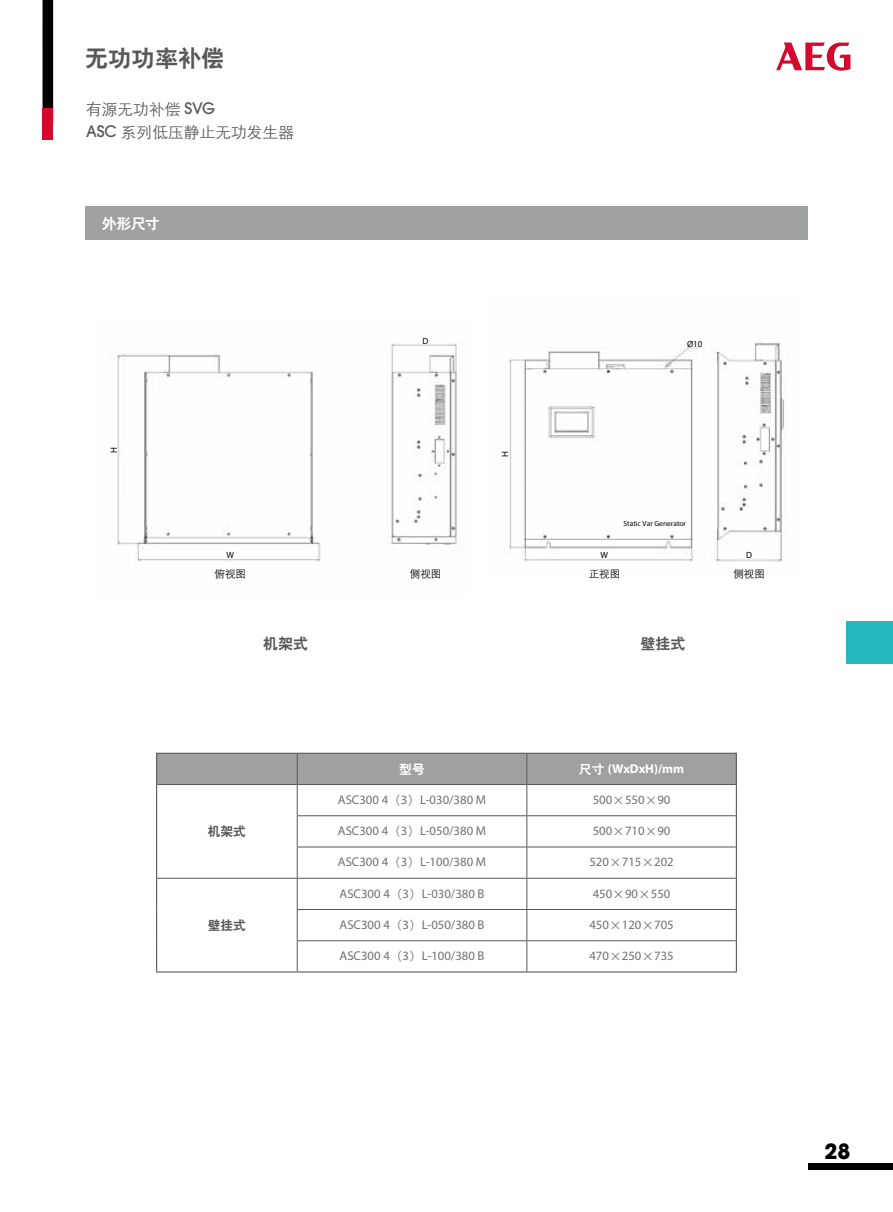
<style>
.page{position:relative;width:893px;height:1212px;background:#fff}
.page>*{position:absolute;margin:0;border:0;box-sizing:border-box;transform-origin:0 0}
.t1{font:23.25px "H Yb 2 gj";color:#595757}
.t2{font:700 21px "Avant Garde";color:#000}
.t3{font:15.75px/23.1px "ST Xihei";color:#595757}
.t4{font:15px "H Yb 2 gj";color:#fff}
.t5{font:15px "H Yb 2 gj";color:#595757}
.t6{font:12.75px "Myriad Pro";color:#727171}
.t7{font:700 12.75px "Myriad Pro";color:#fff}
.t8{font:12.75px "H Yb 2 gj";color:#595757}
.t9{font:12.75px "H Yb 2 gj";color:#fff}
.t10{font:10.5px "ST Xihei";color:#000}
.t11{font:9px "Myriad Pro";color:#000}
.t12{font:7.5px "Myriad Pro";color:#000}
.s1{font-family:"ITC Avant Garde Pro";font-weight:500}
.s2{font-family:"H Yb 2 gj";font-weight:400}
.s3{font-family:"ST Xihei"}
</style>
<div class="page">
<div style="left:808px;top:1163px;width:85px;height:6px;background:#000"></div>
<svg style="left:776px;top:43px;width:74px;height:28px"></svg>
<div style="left:43px;top:0;width:10px;height:125px;background:#000"></div>
<div style="left:43px;top:108px;width:10px;height:32px;background:#d30a2d"></div>
<div style="left:846px;top:621px;width:47px;height:43px;background:#26b7bc"></div>
<img style="left:116px;top:343px;width:341px;height:219px">
<div style="left:85px;top:206px;width:723px;height:34px;background:#9fa0a0"></div>
<img style="left:509px;top:338px;width:277px;height:224px">
<div style="left:157px;top:754px;width:579px;height:30px;background:#9fa0a0"></div>
<hr style="left:297px;top:754px;width:1px;height:30px;background:#595757">
<hr style="left:526px;top:754px;width:1px;height:30px;background:#595757">
<hr style="left:157px;top:784px;width:140px;height:1px;background:#595757">
<hr style="left:297px;top:784px;width:230px;height:1px;background:#595757">
<hr style="left:297px;top:785px;width:1px;height:30px;background:#595757">
<hr style="left:527px;top:784px;width:209px;height:1px;background:#595757">
<hr style="left:526px;top:785px;width:1px;height:30px;background:#595757">
<hr style="left:297px;top:815px;width:230px;height:1px;background:#595757">
<hr style="left:297px;top:816px;width:1px;height:31px;background:#595757">
<hr style="left:527px;top:815px;width:209px;height:1px;background:#595757">
<hr style="left:526px;top:816px;width:1px;height:31px;background:#595757">
<hr style="left:297px;top:847px;width:230px;height:1px;background:#595757">
<hr style="left:297px;top:847px;width:1px;height:31px;background:#595757">
<hr style="left:527px;top:847px;width:209px;height:1px;background:#595757">
<hr style="left:526px;top:847px;width:1px;height:31px;background:#595757">
<hr style="left:157px;top:878px;width:140px;height:1px;background:#595757">
<hr style="left:156px;top:971px;width:141px;height:1px;background:#595757">
<hr style="left:297px;top:878px;width:230px;height:1px;background:#595757">
<hr style="left:297px;top:879px;width:1px;height:30px;background:#595757">
<hr style="left:527px;top:878px;width:209px;height:1px;background:#595757">
<hr style="left:526px;top:879px;width:1px;height:30px;background:#595757">
<hr style="left:297px;top:909px;width:230px;height:1px;background:#595757">
<hr style="left:297px;top:910px;width:1px;height:30px;background:#595757">
<hr style="left:527px;top:909px;width:209px;height:1px;background:#595757">
<hr style="left:526px;top:910px;width:1px;height:30px;background:#595757">
<hr style="left:297px;top:940px;width:230px;height:1px;background:#595757">
<hr style="left:297px;top:941px;width:1px;height:30px;background:#595757">
<hr style="left:527px;top:940px;width:209px;height:1px;background:#595757">
<hr style="left:526px;top:941px;width:1px;height:30px;background:#595757">
<hr style="left:156px;top:753px;width:141px;height:1px;background:#595757">
<hr style="left:156px;top:754px;width:1px;height:30px;background:#595757">
<hr style="left:297px;top:753px;width:230px;height:1px;background:#595757">
<hr style="left:527px;top:753px;width:210px;height:1px;background:#595757">
<hr style="left:736px;top:754px;width:1px;height:30px;background:#595757">
<hr style="left:156px;top:784px;width:1px;height:32px;background:#595757">
<hr style="left:156px;top:816px;width:1px;height:31px;background:#595757">
<hr style="left:156px;top:847px;width:1px;height:31px;background:#595757">
<hr style="left:736px;top:784px;width:1px;height:32px;background:#595757">
<hr style="left:736px;top:816px;width:1px;height:31px;background:#595757">
<hr style="left:736px;top:847px;width:1px;height:31px;background:#595757">
<hr style="left:156px;top:878px;width:1px;height:31px;background:#595757">
<hr style="left:156px;top:909px;width:1px;height:32px;background:#595757">
<hr style="left:156px;top:941px;width:1px;height:30px;background:#595757">
<hr style="left:736px;top:878px;width:1px;height:31px;background:#595757">
<hr style="left:736px;top:909px;width:1px;height:32px;background:#595757">
<hr style="left:736px;top:941px;width:1px;height:30px;background:#595757">
<hr style="left:297px;top:971px;width:230px;height:1px;background:#595757">
<hr style="left:527px;top:971px;width:210px;height:1px;background:#595757">
<h1 class="t1" style="left:85px;top:47px;width:141px">无功功率补偿</h1>
<p class="t3" style="left:86px;top:97px;width:210px">有源无功补偿 <span class="s1">SVG<br>ASC</span> 系列低压静止无功发生器</p>
<p class="t4" style="left:102px;top:216px;width:92px">产品结构尺寸</p>
<p class="t4" style="left:102px;top:216px;width:60px">外形尺寸</p>
<p class="t11" style="left:108px;top:453px;width:7px;rotate:-90deg">H</p>
<p class="t11" style="left:226px;top:549px;width:9px">W</p>
<p class="t10" style="left:215px;top:566px;width:33px">俯视图</p>
<p class="t5" style="left:263px;top:636px;width:46px">机架式</p>
<p class="t11" style="left:423px;top:335px;width:7px">D</p>
<p class="t10" style="left:410px;top:566px;width:33px">侧视图</p>
<p class="t11" style="left:500px;top:457px;width:7px;rotate:-90deg">H</p>
<p class="t11" style="left:687px;top:338px;width:17px">Ø10</p>
<p class="t11" style="left:601px;top:550px;width:9px">W</p>
<p class="t12" style="left:624px;top:518px;width:64px">Static Var Generator</p>
<p class="t11" style="left:746px;top:550px;width:7px">D</p>
<p class="t10" style="left:589px;top:566px;width:33px">正视图</p>
<p class="t10" style="left:733px;top:566px;width:33px">侧视图</p>
<p class="t5" style="left:640px;top:636px;width:46px">壁挂式</p>
<p class="t8" style="left:208px;top:825px;width:40px">机架式</p>
<p class="t8" style="left:208px;top:919px;width:40px">壁挂式</p>
<p class="t9" style="left:399px;top:762px;width:27px">型号</p>
<p class="t7" style="left:579px;top:760px;width:107px"><span class="s2">尺寸</span> (WxDxH)/mm</p>
<p class="t6" style="left:338px;top:792px;width:150px">ASC300 4<span class="s3">（</span>3<span class="s3">）</span>L-030/380 M</p>
<p class="t6" style="left:593px;top:792px;width:79px">500<span class="s3">×</span>550<span class="s3">×</span>90</p>
<p class="t6" style="left:338px;top:823px;width:150px">ASC300 4<span class="s3">（</span>3<span class="s3">）</span>L-050/380 M</p>
<p class="t6" style="left:593px;top:823px;width:79px">500<span class="s3">×</span>710<span class="s3">×</span>90</p>
<p class="t6" style="left:338px;top:854px;width:150px">ASC300 4<span class="s3">（</span>3<span class="s3">）</span>L-100/380 M</p>
<p class="t6" style="left:589px;top:854px;width:86px">520<span class="s3">×</span>715<span class="s3">×</span>202</p>
<p class="t6" style="left:340px;top:885px;width:147px">ASC300 4<span class="s3">（</span>3<span class="s3">）</span>L-030/380 B</p>
<p class="t6" style="left:593px;top:885px;width:79px">450<span class="s3">×</span>90<span class="s3">×</span>550</p>
<p class="t6" style="left:340px;top:917px;width:147px">ASC300 4<span class="s3">（</span>3<span class="s3">）</span>L-050/380 B</p>
<p class="t6" style="left:589px;top:917px;width:86px">450<span class="s3">×</span>120<span class="s3">×</span>705</p>
<p class="t6" style="left:340px;top:948px;width:147px">ASC300 4<span class="s3">（</span>3<span class="s3">）</span>L-100/380 B</p>
<p class="t6" style="left:589px;top:948px;width:86px">470<span class="s3">×</span>250<span class="s3">×</span>735</p>
<h2 class="t2" style="left:824px;top:1137px;width:27px">28</h2>
</div>
